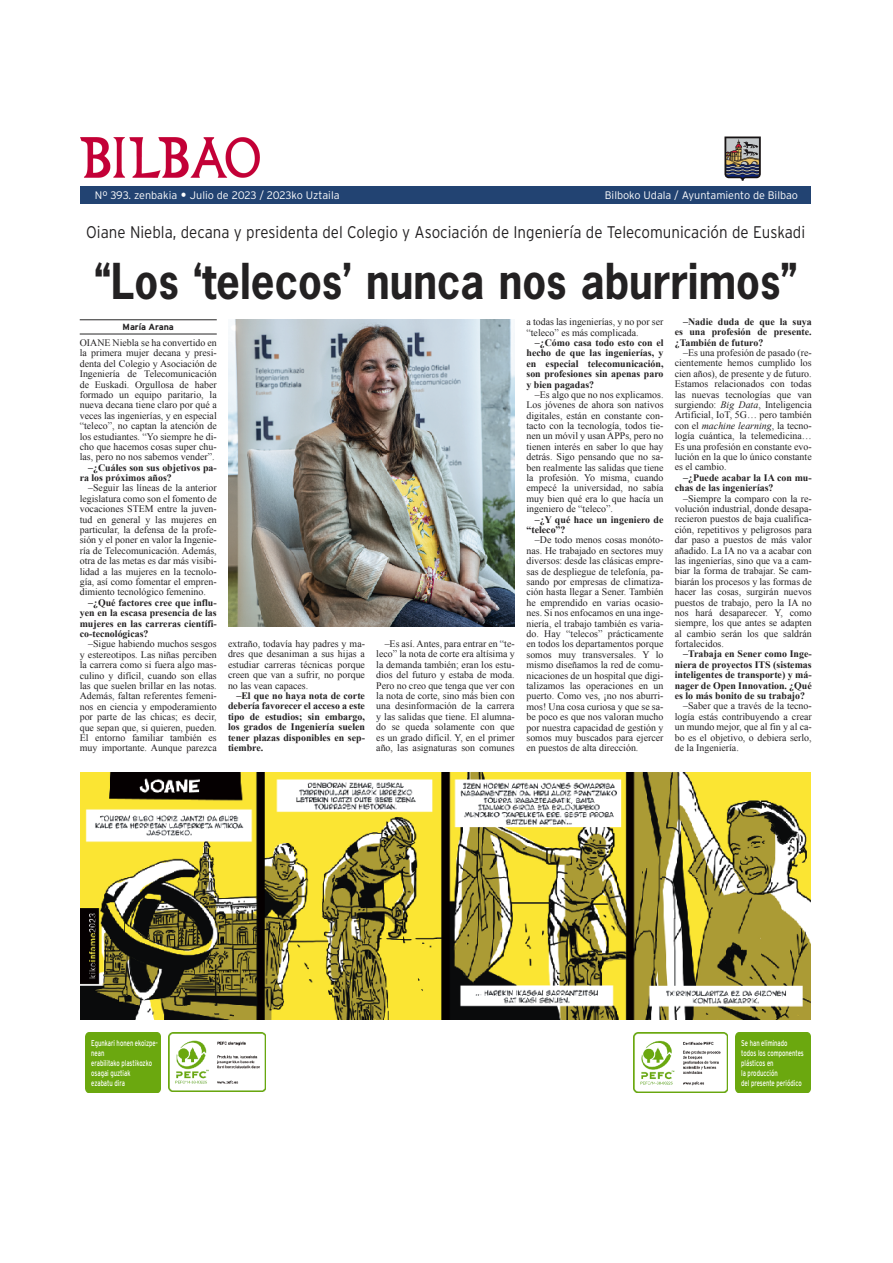
<style>
.page{position:relative;width:893px;height:1263px;background:#fff}
.page>*{position:absolute;margin:0;border:0;box-sizing:border-box;transform-origin:0 0}
.t1{font:700 46.5px "News Gothic";color:#232122;scale:.9 1}
.t2{font:300 16.8px "Interstate";color:#232122;scale:.9 1}
.t3{font:300 10.95px "Interstate";color:#fff}
.t4{font:9.9px/10.4px "Times New Roman";color:#232122;text-align:justify}
.t5{font:700 9.9px/10.4px "Times New Roman";color:#232122;text-align:justify}
.t6{font:700 8.85px "Interstate";letter-spacing:-.005em;color:#232122}
.t7{font:8.4px/9.9px "Interstate";color:#fff;scale:.7 1}
.s1{font-size:19.8px}
.s2{font-style:italic}
</style>
<div class="page">
<img style="left:724px;top:136px;width:37px;height:45px">
<svg style="left:84px;top:151px;width:176px;height:27px"></svg>
<img style="left:80px;top:137px;width:179px;height:40px">
<img style="left:81px;top:772px;width:729px;height:247px">
<svg style="left:79px;top:319px;width:138px;height:1px"></svg>
<svg style="left:79px;top:334px;width:138px;height:1px"></svg>
<img style="left:229px;top:320px;width:285px;height:307px">
<div style="left:81px;top:187px;width:729px;height:17px;background:#224372"></div>
<svg style="left:168px;top:1032px;width:97px;height:58px"></svg>
<img style="left:169px;top:1033px;width:97px;height:59px">
<svg style="left:634px;top:1033px;width:94px;height:60px"></svg>
<img style="left:633px;top:1032px;width:94px;height:60px">
<svg style="left:737px;top:1032px;width:74px;height:60px"></svg>
<div style="left:735px;top:1033px;width:75px;height:60px;background:#6ba80f"></div>
<svg style="left:85px;top:1032px;width:75px;height:60px"></svg>
<div style="left:86px;top:1033px;width:75px;height:60px;background:#6ba80f"></div>
<p class="t3" style="left:95px;top:190px;width:246px">Nº 393. zenbakia <span class="s1">•</span> Julio de 2023 / 2023ko Uztaila</p>
<p class="t3" style="left:605px;top:190px;width:195px">Bilboko Udala / Ayuntamiento de Bilbao</p>
<h2 class="t2" style="left:86px;top:225px;width:800px">Oiane Niebla, decana y presidenta del Colegio y Asociación de Ingeniería de Telecomunicación de Euskadi</h2>
<h1 class="t1" style="left:94px;top:263px;width:783px">“Los ‘telecos’ nunca nos aburrimos”</h1>
<p class="t6" style="left:123px;top:323px;width:53px">María Arana</p>
<p class="t4" style="left:80px;top:337px;width:138px">OIANE Niebla se ha convertido en la primera mujer decana y presi&shy;denta del Colegio y Asociación de Ingeniería de Telecomunicación de Euskadi. Orgullosa de haber formado un equipo paritario, la nueva decana tiene claro por qué a veces las ingenierías, y en especial “teleco”, no captan la atención de los estudiantes. “Yo siempre he di&shy;cho que hacemos cosas super chu&shy;las, pero no nos sabemos vender”.</p>
<p class="t5" style="left:80px;top:462px;width:138px;text-indent:8px">–¿Cuáles son sus objetivos pa&shy;ra los próximos años?</p>
<p class="t4" style="left:80px;top:483px;width:138px;text-indent:8px">–Seguir las líneas de la anterior legislatura como son el fomento de vocaciones STEM entre la juven&shy;tud en general y las mujeres en particular, la defensa de la profe&shy;sión y el poner en valor la Ingenie&shy;ría de Telecomunicación. Además, otra de las metas es dar más visibi&shy;lidad a las mujeres en la tecnolo&shy;gía, así como fomentar el empren&shy;dimiento tecnológico femenino.</p>
<p class="t5" style="left:80px;top:597px;width:138px;text-indent:8px">–¿Qué factores cree que influ&shy;yen en la escasa presencia de las mujeres en las carreras científi&shy;co-tecnológicas?</p>
<p class="t4" style="left:80px;top:639px;width:138px;text-indent:8px">–Sigue habiendo muchos sesgos y estereotipos. Las niñas perciben la carrera como si fuera algo mas&shy;culino y difícil, cuando son ellas las que suelen brillar en las notas.<br>Además, faltan referentes femeni&shy;nos en ciencia y empoderamiento por parte de las chicas; es decir, que sepan que, si quieren, pueden.<br>El entorno familiar también es muy importante. Aunque parezca</p>
<p class="t4" style="left:228px;top:639px;width:138px">extraño, todavía hay padres y ma&shy;dres que desaniman a sus hijas a estudiar carreras técnicas porque creen que van a sufrir, no porque no las vean capaces.</p>
<p class="t5" style="left:228px;top:691px;width:138px;text-indent:8px">–El que no haya nota de corte debería favorecer el acceso a este tipo de estudios; sin embargo, los grados de Ingeniería suelen tener plazas disponibles en sep&shy;tiembre.</p>
<p class="t4" style="left:376px;top:639px;width:140px;text-indent:8px">–Es así. Antes, para entrar en “te&shy;leco” la nota de corte era altísima y la demanda también; eran los estu&shy;dios del futuro y estaba de moda.<br>Pero no creo que tenga que ver con la nota de corte, sino más bien con una desinformación de la carrera y las salidas que tiene. El alumna&shy;do se queda solamente con que es un grado difícil. Y, en el primer año, las asignaturas son comunes</p>
<p class="t4" style="left:526px;top:317px;width:138px">a todas las ingenierías, y no por ser “teleco” es más complicada.</p>
<p class="t5" style="left:526px;top:337px;width:138px;text-indent:8px">–¿Cómo casa todo esto con el hecho de que las ingenierías, y en especial telecomunicación, son profesiones sin apenas paro y bien pagadas?</p>
<p class="t4" style="left:526px;top:389px;width:138px;text-indent:8px">–Es algo que no nos explicamos.<br>Los jóvenes de ahora son nativos digitales, están en constante con&shy;tacto con la tecnología, todos tie&shy;nen un móvil y usan APPs, pero no tienen interés en saber lo que hay detrás. Sigo pensando que no sa&shy;ben realmente las salidas que tiene la profesión. Yo misma, cuando empecé la universidad, no sabía muy bien qué era lo que hacía un ingeniero de “teleco”.</p>
<p class="t5" style="left:526px;top:514px;width:138px;text-indent:8px">–¿Y qué hace un ingeniero de “teleco”?</p>
<p class="t4" style="left:526px;top:535px;width:138px;text-indent:8px">–De todo menos cosas monóto&shy;nas. He trabajado en sectores muy diversos: desde las clásicas empre&shy;sas de despliegue de telefonía, pa&shy;sando por empresas de climatiza&shy;ción hasta llegar a Sener. También he emprendido en varias ocasio&shy;nes. Si nos enfocamos en una inge&shy;niería, el trabajo también es varia&shy;do. Hay “telecos” prácticamente en todos los departamentos porque somos muy transversales. Y lo mismo diseñamos la red de comu&shy;nicaciones de un hospital que digi&shy;talizamos las operaciones en un puerto. Como ves, ¡no nos aburri&shy;mos! Una cosa curiosa y que se sa&shy;be poco es que nos valoran mucho por nuestra capacidad de gestión y somos muy buscados para ejercer en puestos de alta dirección.</p>
<p class="t5" style="left:674px;top:316px;width:138px;text-indent:8px">–Nadie duda de que la suya es una profesión de presente. ¿También de futuro?</p>
<p class="t4" style="left:674px;top:348px;width:138px;text-indent:8px">–Es una profesión de pasado (re&shy;cientemente hemos cumplido los cien años), de presente y de futuro.<br>Estamos relacionados con todas las nuevas tecnologías que van surgiendo: <span class="s2">Big Data</span>, Inteligencia Artificial, IoT, 5G… pero también con el <span class="s2">machine learning</span>, la tecno&shy;logía cuántica, la telemedicina… Es una profesión en constante evo&shy;lución en la que lo único constante es el cambio.</p>
<p class="t5" style="left:674px;top:472px;width:138px;text-indent:8px">–¿Puede acabar la IA con mu&shy;chas de las ingenierías?</p>
<p class="t4" style="left:674px;top:493px;width:138px;text-indent:8px">–Siempre la comparo con la re&shy;volución industrial, donde desapa&shy;recieron puestos de baja cualifica&shy;ción, repetitivos y peligrosos para dar paso a puestos de más valor añadido. La IA no va a acabar con las ingenierías, sino que va a cam&shy;biar la forma de trabajar. Se cam&shy;biarán los procesos y las formas de hacer las cosas, surgirán nuevos puestos de trabajo, pero la IA no nos hará desaparecer. Y, como siempre, los que antes se adapten al cambio serán los que saldrán fortalecidos.</p>
<p class="t5" style="left:674px;top:649px;width:138px;text-indent:8px">–Trabaja en Sener como Inge&shy;niera de proyectos ITS (sistemas inteligentes de transporte) y má&shy;nager de Open Innovation. ¿Qué es lo más bonito de su trabajo?</p>
<p class="t4" style="left:674px;top:701px;width:138px;text-indent:8px">–Saber que a través de la tecno&shy;logía estás contribuyendo a crear un mundo mejor, que al fin y al ca&shy;bo es el objetivo, o debiera serlo, de la Ingeniería.</p>
<p class="t7" style="left:91px;top:1038px;width:97px">Egunkari honen ekoizpe&shy;nean<br>erabilitako plastikozko osagai guztiak<br>ezabatu dira</p>
<p class="t7" style="left:741px;top:1038px;width:91px">Se han eliminado todos los componentes plásticos en<br>la producción<br>del presente periódico</p>
</div>
